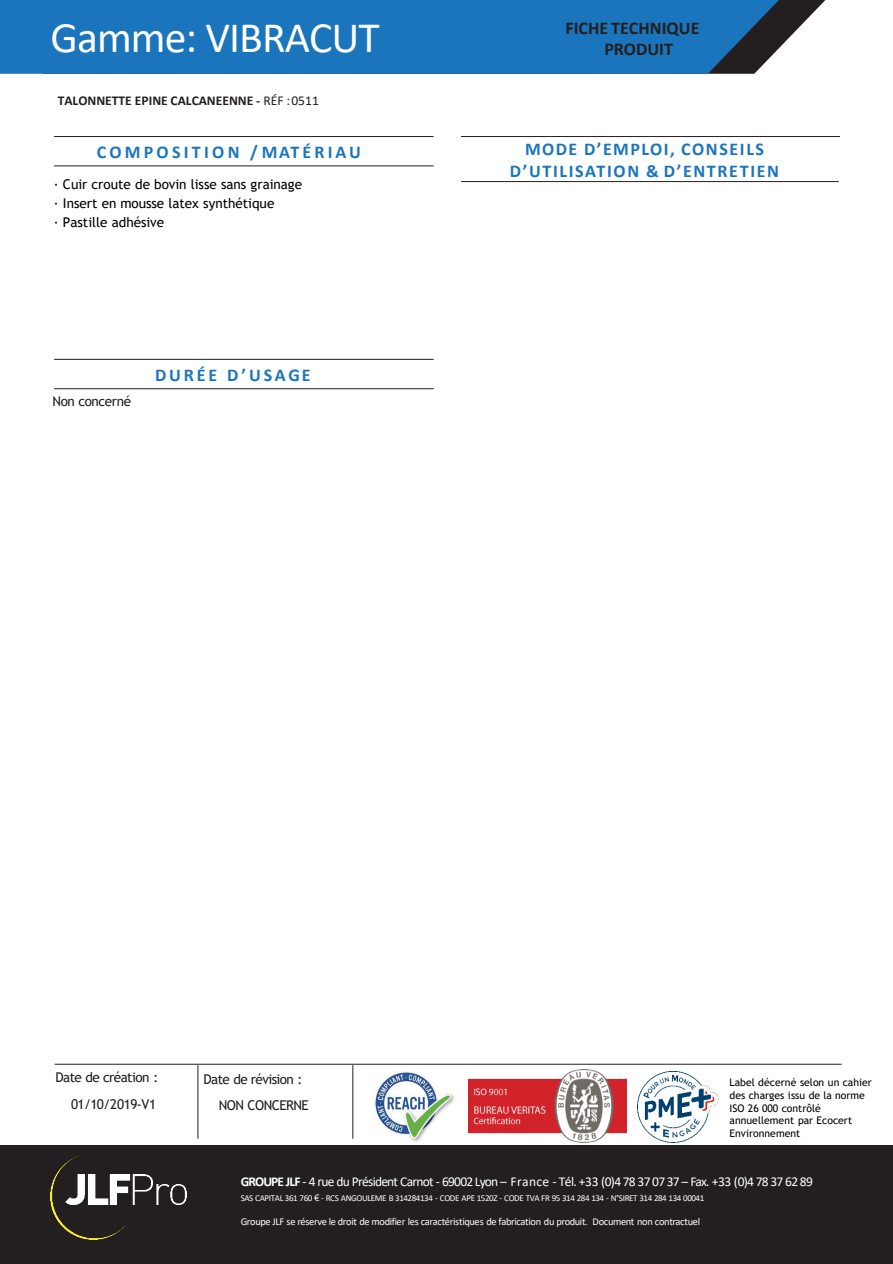
<style>
.page{position:relative;width:893px;height:1264px;background:#fff}
.page>*{position:absolute;margin:0;border:0;box-sizing:border-box;transform-origin:0 0}
.t1{font:43.5px "Calibri";letter-spacing:-.02em;color:#fff}
.t2{font:700 18px "Calibri";letter-spacing:.095em;color:#1b75bc}
.t3{font:700 18px/21.6px "Calibri";color:#231f20}
.t4{font:700 18px "Calibri";letter-spacing:.175em;color:#1b75bc}
.t5{font:700 18px "Calibri";letter-spacing:.155em;color:#1b75bc}
.t6{font:13.5px "Calibri";letter-spacing:-.055em;color:#fff}
.t7{font:13.5px/19.2px "Trebuchet MS";color:#000}
.t8{font:13.5px "Trebuchet MS";letter-spacing:-.035em;color:#231f20}
.t9{font:700 13.5px "Calibri";color:#231f20}
.t10{font:10.5px "Calibri";letter-spacing:-.03em;color:#fff}
.t11{font:10.5px/12.6px "Trebuchet MS";letter-spacing:.005em;color:#000}
.t12{font:9px "Calibri";letter-spacing:-.045em;color:#fff}
.s1{font-weight:400}
.s2{font-weight:700}
.s3{font-family:"Arial"}
</style>
<div class="page">
<div style="left:0;top:1144px;width:892px;height:119px;background:#231f20"></div>
<hr style="left:54px;top:136px;width:379px;height:1px;background:#231f20">
<hr style="left:54px;top:359px;width:379px;height:1px;background:#231f20">
<hr style="left:54px;top:165px;width:379px;height:1px;background:#231f20">
<hr style="left:54px;top:388px;width:379px;height:1px;background:#231f20">
<hr style="left:461px;top:136px;width:379px;height:1px;background:#231f20">
<hr style="left:461px;top:181px;width:377px;height:1px;background:#231f20">
<svg style="left:778px;top:0;width:47px;height:49px"></svg>
<div style="left:0;top:0;width:778px;height:74px;background:#1b75bc"></div>
<hr style="left:55px;top:1063px;width:786px;height:1px;background:#231f20">
<hr style="left:197px;top:1064px;width:1px;height:74px;background:#231f20">
<hr style="left:352px;top:1064px;width:1px;height:74px;background:#231f20">
<img style="left:469px;top:1069px;width:157px;height:73px">
<img style="left:375px;top:1071px;width:80px;height:71px">
<img style="left:637px;top:1071px;width:81px;height:71px">
<img style="left:50px;top:1156px;width:136px;height:82px">
<h2 class="t1" style="left:50px;top:8px;width:331px">Gamme: VIBRACUT</h2>
<p class="t9" style="left:58px;top:91px;width:262px">TALONNETTE EPINE CALCANEENNE - <span class="s1">RÉF :0511</span></p>
<p class="t4" style="left:97px;top:139px;width:266px">COMPOSITION / MATÉRIAU</p>
<p class="t7" style="left:54px;top:174px;width:250px">· Cuir croute de bovin lisse sans grainage · Insert en mousse latex synthétique<br>· Pastille adhésive</p>
<p class="t8" style="left:52px;top:392px;width:80px">Non concerné</p>
<p class="t5" style="left:155px;top:362px;width:157px">DURÉE D’USAGE</p>
<p class="t3" style="left:604px;top:17px;width:97px;text-indent:-39px">FICHE TECHNIQUE<br>PRODUIT</p>
<p class="t2" style="left:525px;top:136px;width:240px">MODE D’EMPLOI, CONSEILS</p>
<p class="t2" style="left:510px;top:158px;width:271px">D’UTILISATION &amp; D’ENTRETIEN</p>
<p class="t8" style="left:55px;top:1068px;width:105px">Date de création :</p>
<p class="t8" style="left:203px;top:1069px;width:100px">Date de révision :</p>
<p class="t8" style="left:71px;top:1095px;width:87px">01/10/2019-V1</p>
<p class="t8" style="left:219px;top:1095px;width:92px">NON CONCERNE</p>
<p class="t11" style="left:729px;top:1076px;width:144px">Label décerné selon un cahier des charges issu de la norme<br>ISO 26 000 contrôlé annuellement par Ecocert<br>Environnement</p>
<p class="t6" style="left:241px;top:1171px;width:573px"><span class="s2">GROUPE JLF</span> - 4 rue du Président Carnot - 69002 Lyon – France - Tél. +33 (0)4 78 37 07 37 – Fax. +33 (0)4 78 37 62 89</p>
<p class="t12" style="left:241px;top:1191px;width:465px">SAS CAPITAL 361 760 <span class="s3">€</span> - RCS ANGOULEME B 314284134 - CODE APE 1520Z - CODE TVA FR 95 314 284 134 - N°SIRET 314 284 134 00041</p>
<p class="t10" style="left:241px;top:1214px;width:461px">Groupe JLF se réserve le droit de modifier les caractéristiques de fabrication du produit. Document non contractuel</p>
</div>
